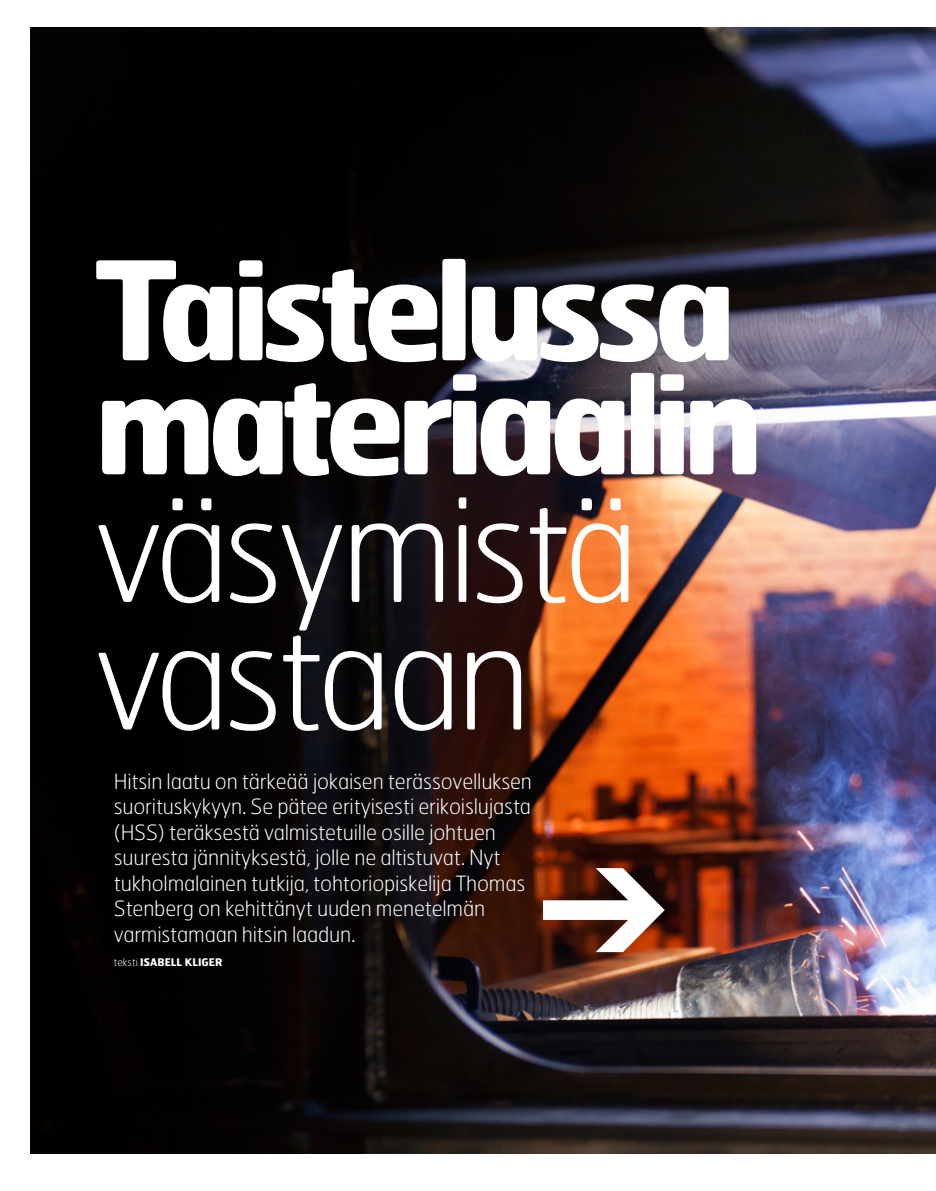
<style>
.page{position:relative;width:936px;height:1191px;background:#fff}
.page>*{position:absolute;margin:0;border:0;box-sizing:border-box;transform-origin:0 0}
.t1{font:100 142.65px/127.5px "Hermes FB";letter-spacing:-.05em;color:#fff}
.t2{font:700 136.5px/114px "Hermes FB";letter-spacing:-.065em;color:#fff}
.t3{font:100 21px/25.5px "Hermes FB";letter-spacing:-.01em;color:#fff}
.t4{font:700 10.5px "Hermes FB";color:#fff}
.s1{font-weight:100}
</style>
<div class="page">
<img style="left:31px;top:27px;width:904px;height:1126px">
<svg style="left:543px;top:867px;width:121px;height:85px;background:#481605"></svg>
<h2 class="t2" style="left:94px;top:248px;width:671px">Taistelussa materiaalin</h2>
<h1 class="t1" style="left:94px;top:483px;width:546px">väsymistä vastaan</h1>
<p class="t3" style="left:114px;top:768px;width:420px">Hitsin laatu on tärkeää jokaisen terässovelluksen suorituskykyyn. Se pätee erityisesti erikoislujasta (HSS) teräksestä valmistetuille osille johtuen suuresta jännityksestä, jolle ne altistuvat. Nyt tukholmalainen tutkija, tohtoriopiskelija Thomas Stenberg on kehittänyt uuden menetelmän varmistamaan hitsin laadun.</p>
<p class="t4" style="left:114px;top:955px;width:110px"><span class="s1">teksti</span> ISABELL KLIGER</p>
</div>
